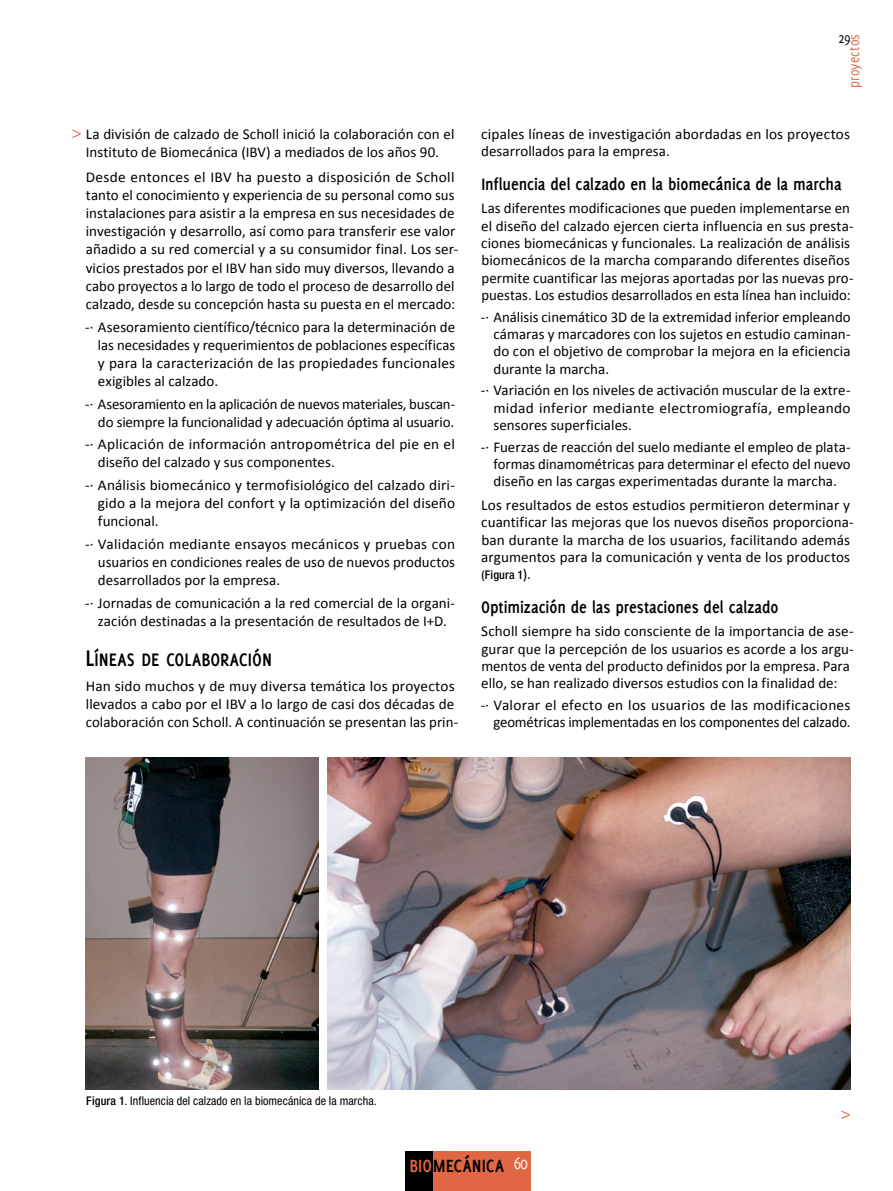
<style>
.page{position:relative;width:893px;height:1191px;background:#fff}
.page>*{position:absolute;margin:0;border:0;box-sizing:border-box;transform-origin:0 0}
.t1{font:19.8px "Delicious Bold SC800";letter-spacing:.005em;color:#000;scale:.91 1}
.t2{font:700 19.35px "Delicious";letter-spacing:.005em;color:#000;scale:.91 1}
.t3{font:700 18.15px "Delicious";color:#000;scale:.91 1}
.t4{font:condensed 16.5px "Helvetica Neue LT";color:#e16643}
.t5{font:15.6px "Delicious";letter-spacing:.01em;color:#e16643;scale:.87 1}
.t6{font:15.6px "Delicious";color:#000;scale:.87 1}
.t7{font:15px/17.4px "Calibri";letter-spacing:.005em;color:#000}
.t8{font:condensed 12px "Helvetica Neue LT";letter-spacing:.005em;color:#000}
.t9{font:500 condensed 12px "Helvetica Neue LT";letter-spacing:.01em;color:#000}
.s1{font-family:"Helvetica Neue LT";font-stretch:condensed;font-size:16.5px;color:#e16643}
.s2{font-size:24.75px}
.s3{font-family:"Calibri";font-weight:400;font-stretch:normal;font-size:15px}
.s4{font-weight:500}
.s5{color:#e16643}
</style>
<div class="page">
<div style="left:405px;top:1151px;width:125px;height:40px;background:#e16643"></div>
<div style="left:405px;top:1151px;width:28px;height:40px;background:#000"></div>
<img style="left:85px;top:757px;width:234px;height:332px">
<img style="left:327px;top:757px;width:523px;height:332px">
<p class="t7" style="left:72px;top:124px;width:384px"><span class="s1">&gt;</span> La división de calzado de Scholl inició la colaboración con el</p>
<p class="t7" style="left:86px;top:139px;width:370px;line-height:24.6px">Instituto de Biomecánica (IBV) a mediados de los años 90.<br>Desde entonces el IBV ha puesto a disposición de Scholl</p>
<p class="t7" style="left:86px;top:185px;width:374px;line-height:18.1px">tanto el conocimiento y experiencia de su personal como sus instalaciones para asistir a la empresa en sus necesidades de investigación y desarrollo, así como para transferir ese valor añadido a su red comercial y a su consumidor final. Los ser&shy;vicios prestados por el IBV han sido muy diversos, llevando a cabo proyectos a lo largo de todo el proceso de desarrollo del calzado, desde su concepción hasta su puesta en el mercado:</p>
<p class="t7" style="left:98px;top:317px;width:359px;line-height:18.1px;text-align:justify;text-indent:-13px">-· Asesoramiento científico/técnico para la determinación de las necesidades y requerimientos de poblaciones específicas y para la caracterización de las propiedades funcionales exigibles al calzado.</p>
<p class="t7" style="left:85px;top:394px;width:371px;line-height:18.1px;text-align:right">-· Asesoramiento en la aplicación de nuevos materiales, buscan&shy;do siempre la funcionalidad y adecuación óptima al usuario.</p>
<p class="t7" style="left:98px;top:434px;width:358px;line-height:18.1px;text-indent:-13px">-· Aplicación de información antropométrica del pie en el diseño del calzado y sus componentes.</p>
<p class="t7" style="left:98px;top:475px;width:359px;line-height:18.1px;text-align:justify;text-indent:-13px">-· Análisis biomecánico y termofisiológico del calzado diri&shy;gido a la mejora del confort y la optimización del diseño funcional.</p>
<p class="t7" style="left:98px;top:534px;width:359px;line-height:18.1px;text-align:justify;text-indent:-13px">-· Validación mediante ensayos mecánicos y pruebas con usuarios en condiciones reales de uso de nuevos productos desarrollados por la empresa.</p>
<p class="t7" style="left:85px;top:593px;width:371px;line-height:18.1px;text-align:center">-· Jornadas de comunicación a la red comercial de la organi&shy;zación destinadas a la presentación de resultados de I+D.</p>
<h1 class="t1" style="left:85px;top:648px;width:207px"><span class="s2">L</span>ÍNEAS DE COLABORACIÓN</h1>
<p class="t7" style="left:86px;top:676px;width:374px;line-height:18.1px">Han sido muchos y de muy diversa temática los proyectos llevados a cabo por el IBV a lo largo de casi dos décadas de colaboración con Scholl. A continuación se presentan las prin-</p>
<p class="t5" style="left:845px;top:88px;width:63px;rotate:-90deg">proyectos</p>
<p class="t6" style="left:838px;top:30px;width:16px">29</p>
<p class="t7" style="left:481px;top:124px;width:370px">cipales líneas de investigación abordadas en los proyectos desarrollados para la empresa.</p>
<p class="t3" style="left:481px;top:173px;width:397px">Influencia del calzado en la biomecánica de la marcha</p>
<p class="t7" style="left:481px;top:199px;width:374px">Las diferentes modificaciones que pueden implementarse en el diseño del calzado ejercen cierta influencia en sus presta&shy;ciones biomecánicas y funcionales. La realización de análisis biomecánicos de la marcha comparando diferentes diseños permite cuantificar las mejoras aportadas por las nuevas pro&shy;puestas. Los estudios desarrollados en esta línea han incluido:</p>
<p class="t7" style="left:493px;top:307px;width:359px;text-align:justify;text-indent:-13px">-· Análisis cinemático 3D de la extremidad inferior empleando cámaras y marcadores con los sujetos en estudio caminan&shy;do con el objetivo de comprobar la mejora en la eficiencia durante la marcha.</p>
<p class="t7" style="left:493px;top:381px;width:359px;text-align:justify;text-indent:-13px">-· Variación en los niveles de activación muscular de la extre&shy;midad inferior mediante electromiografía, empleando sensores superficiales.</p>
<p class="t7" style="left:493px;top:437px;width:359px;text-align:justify;text-indent:-13px">-· Fuerzas de reacción del suelo mediante el empleo de plata&shy;formas dinamométricas para determinar el efecto del nuevo diseño en las cargas experimentadas durante la marcha.</p>
<p class="t7" style="left:481px;top:495px;width:374px">Los resultados de estos estudios permitieron determinar y cuantificar las mejoras que los nuevos diseños proporciona&shy;ban durante la marcha de los usuarios, facilitando además argumentos para la comunicación y venta de los productos</p>
<p class="t9" style="left:481px;top:568px;width:51px">(Figura 1<span class="s3">).</span></p>
<p class="t3" style="left:481px;top:596px;width:328px">Optimización de las prestaciones del calzado</p>
<p class="t7" style="left:481px;top:622px;width:374px">Scholl siempre ha sido consciente de la importancia de ase&shy;gurar que la percepción de los usuarios es acorde a los argu&shy;mentos de venta del producto definidos por la empresa. Para ello, se han realizado diversos estudios con la finalidad de:</p>
<p class="t7" style="left:481px;top:695px;width:371px;text-align:right">-· Valorar el efecto en los usuarios de las modificaciones geométricas implementadas en los componentes del calzado.</p>
<p class="t8" style="left:86px;top:1094px;width:292px"><span class="s4">Figura 1</span>. Influencia del calzado en la biomecánica de la marcha.</p>
<p class="t4" style="left:841px;top:1103px;width:11px">&gt;</p>
<p class="t2" style="left:409px;top:1154px;width:132px"><span class="s5">BIO</span>MECÁNICA <sup>60</sup></p>
</div>
